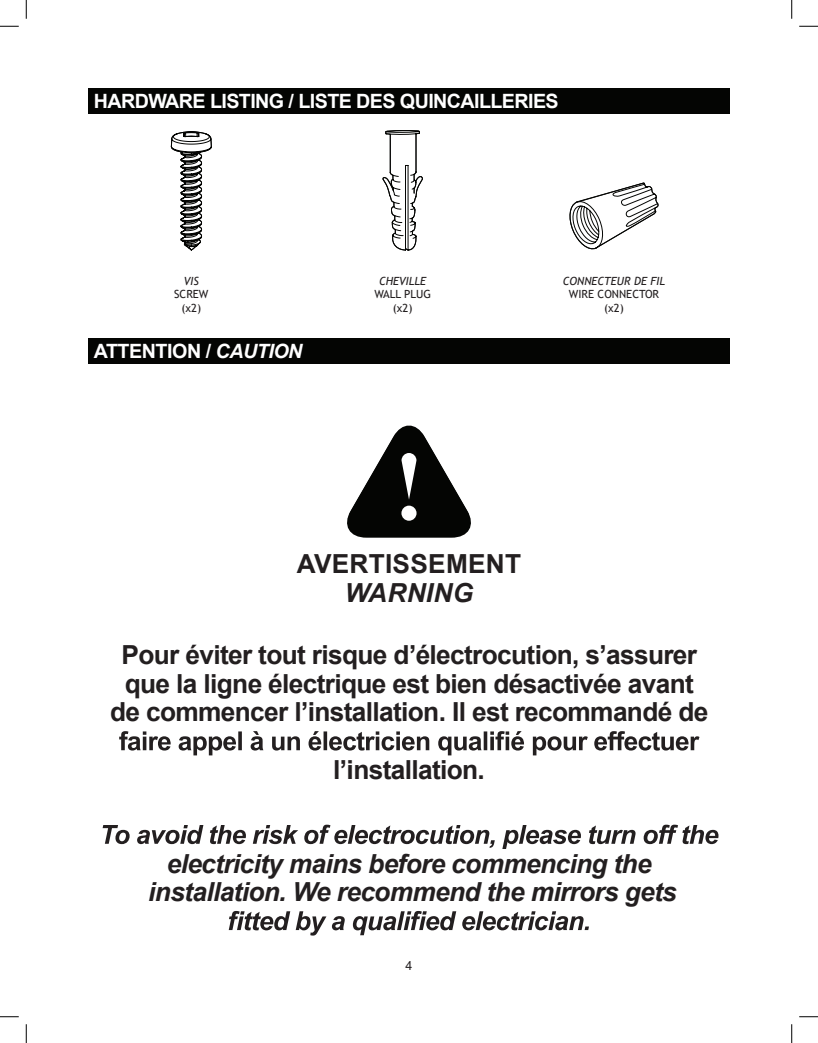
<style>
.page{position:relative;width:818px;height:1043px;background:#fff}
.page>*{position:absolute;margin:0;border:0;box-sizing:border-box;transform-origin:0 0}
.t1{font:700 26.25px/28.8px "Arial";letter-spacing:-.025em;color:#231f20;text-align:center}
.t2{font:italic 700 26.25px/28.8px "Arial";letter-spacing:-.025em;color:#231f20;text-align:center}
.t3{font:700 26.25px "Arial";letter-spacing:.01em;color:#231f20}
.t4{font:italic 700 26.25px "Arial";letter-spacing:.01em;color:#231f20}
.t5{font:700 19.75px "Arial";letter-spacing:-.03em;color:#fff}
.t6{font:12.5px "Arial";color:#231f20}
.t7{font:11.25px/13.5px "Trebuchet MS";color:#231f20;text-align:center}
.t8{font:italic 11.25px "Trebuchet MS";color:#231f20}
.s1{font-style:italic}
</style>
<div class="page">
<div style="left:88px;top:338px;width:641px;height:26px;background:#040503"></div>
<svg style="left:347px;top:425px;width:124px;height:113px"></svg>
<div style="left:401px;top:505px;width:15px;height:15px;background:#fff;border-radius:50%"></div>
<svg style="left:119px;top:731px;width:580px;height:24px"></svg>
<svg style="left:103px;top:824px;width:615px;height:25px"></svg>
<svg style="left:229px;top:911px;width:360px;height:24px"></svg>
<div style="left:88px;top:88px;width:641px;height:26px;background:#040503"></div>
<svg style="left:170px;top:131px;width:42px;height:120px"></svg>
<svg style="left:382px;top:130px;width:41px;height:121px"></svg>
<svg style="left:569px;top:182px;width:90px;height:68px"></svg>
<svg style="left:0;top:25px;width:19px;height:2px"></svg>
<svg style="left:799px;top:25px;width:18px;height:2px"></svg>
<svg style="left:0;top:1016px;width:19px;height:1px"></svg>
<svg style="left:799px;top:1016px;width:18px;height:1px"></svg>
<svg style="left:25px;top:0;width:2px;height:19px"></svg>
<svg style="left:25px;top:1024px;width:2px;height:18px"></svg>
<svg style="left:791px;top:0;width:1px;height:19px"></svg>
<svg style="left:791px;top:1024px;width:1px;height:18px"></svg>
<p class="t5" style="left:94px;top:87px;width:466px">HARDWARE LISTING / LISTE DES QUINCAILLERIES</p>
<p class="t8" style="left:184px;top:274px;width:17px">VIS</p>
<p class="t7" style="left:174px;top:287px;width:36px">SCREW (x2)</p>
<p class="t5" style="left:94px;top:337px;width:210px">ATTENTION / <span class="s1">CAUTION</span></p>
<p class="t8" style="left:379px;top:274px;width:49px">CHEVILLE</p>
<p class="t7" style="left:374px;top:287px;width:58px">WALL PLUG (x2)</p>
<p class="t8" style="left:563px;top:274px;width:104px">CONNECTEUR DE FIL</p>
<p class="t7" style="left:569px;top:287px;width:92px">WIRE CONNECTOR (x2)</p>
<p class="t3" style="left:297px;top:545px;width:226px">AVERTISSEMENT</p>
<p class="t4" style="left:345px;top:575px;width:130px">WARNING</p>
<p class="t1" style="left:110px;top:640px;width:599px">Pour éviter tout risque d’électrocution, s’assurer que la ligne électrique est bien désactivée avant de commencer l’installation. Il est recommandé de</p>
<p class="t1" style="left:333px;top:755px;width:153px">l’installation.</p>
<p class="t2" style="left:148px;top:849px;width:530px">electricity mains before commencing the installation. We recommend the mirrors gets</p>
<p class="t6" style="left:405px;top:957px;width:8px">4</p>
</div>
